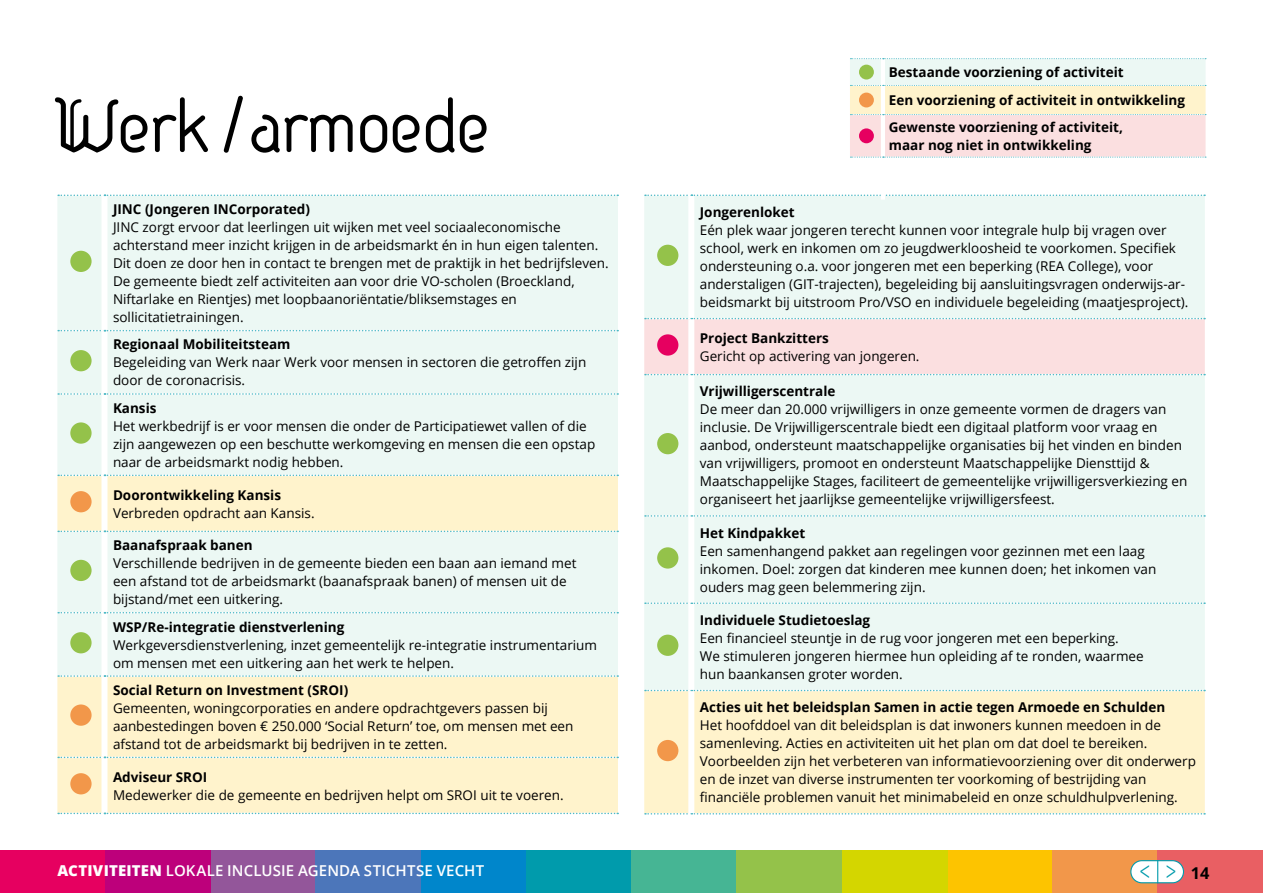
<style>
.page{position:relative;width:1263px;height:893px;background:#fff}
.page>*{position:absolute;margin:0;border:0;box-sizing:border-box;transform-origin:0 0}
.t1{font:76.5px "Stichtse Vecht";color:#000}
.t2{font:300 24.9px "Aktiv Grotesk Ex";color:#009bac;scale:.67 1}
.t3{font:700 16.35px "Open Sans";color:#000}
.t4{font:600 15px "Open Sans";letter-spacing:.005em;color:#fff}
.t5{font:13.5px/18px "Open Sans";color:#000}
.t6{font:700 13.5px/27.5px "Open Sans";color:#000}
.s1{font-weight:800}
</style>
<div class="page">
<div style="left:947px;top:850px;width:105px;height:43px;background:#fdc400"></div>
<div style="left:1052px;top:850px;width:106px;height:43px;background:#f2974a"></div>
<div style="left:1158px;top:850px;width:105px;height:43px;background:#e95f63"></div>
<div style="left:0;top:850px;width:105px;height:43px;background:#e60060"></div>
<div style="left:210px;top:850px;width:106px;height:43px;background:#93569a"></div>
<div style="left:316px;top:850px;width:105px;height:43px;background:#4c76ba"></div>
<div style="left:421px;top:850px;width:105px;height:43px;background:#0086cb"></div>
<div style="left:526px;top:850px;width:105px;height:43px;background:#009bac"></div>
<div style="left:631px;top:850px;width:106px;height:43px;background:#46b594"></div>
<div style="left:737px;top:850px;width:105px;height:43px;background:#94c24a"></div>
<div style="left:842px;top:850px;width:105px;height:43px;background:#d4d600"></div>
<div style="left:1131px;top:861px;width:52px;height:22px;background:#fff;border-radius:11px"></div>
<div style="left:1130px;top:860px;width:54px;height:23px;border:1px solid #009bac;border-radius:11px"></div>
<svg style="left:1157px;top:860px;width:1px;height:23px"></svg>
<div style="left:105px;top:850px;width:105px;height:43px;background:#bd007b"></div>
<div style="left:57px;top:196px;width:561px;height:279px;background:#ecf8f4"></div>
<svg style="left:57px;top:475px;width:561px;height:338px;background:#f6f5dd"></svg>
<div style="left:101px;top:196px;width:6px;height:134px;background:#fff"></div>
<div style="left:101px;top:331px;width:6px;height:62px;background:#fff"></div>
<div style="left:101px;top:395px;width:6px;height:80px;background:#fff"></div>
<div style="left:101px;top:476px;width:6px;height:55px;background:#fff"></div>
<div style="left:101px;top:532px;width:6px;height:80px;background:#fff"></div>
<div style="left:101px;top:613px;width:6px;height:62px;background:#fff"></div>
<div style="left:101px;top:677px;width:6px;height:80px;background:#fff"></div>
<div style="left:101px;top:758px;width:6px;height:55px;background:#fff"></div>
<svg style="left:57px;top:194px;width:561px;height:2px"></svg>
<svg style="left:58px;top:330px;width:560px;height:1px"></svg>
<svg style="left:58px;top:393px;width:560px;height:2px"></svg>
<svg style="left:58px;top:475px;width:560px;height:1px"></svg>
<svg style="left:58px;top:531px;width:560px;height:1px"></svg>
<svg style="left:58px;top:612px;width:560px;height:1px"></svg>
<svg style="left:58px;top:675px;width:560px;height:2px"></svg>
<svg style="left:58px;top:757px;width:560px;height:1px"></svg>
<svg style="left:58px;top:813px;width:560px;height:1px"></svg>
<div style="left:70px;top:251px;width:22px;height:21px;background:#94c24a;border-radius:50%"></div>
<div style="left:70px;top:350px;width:22px;height:21px;background:#94c24a;border-radius:50%"></div>
<div style="left:70px;top:422px;width:22px;height:22px;background:#94c24a;border-radius:50%"></div>
<div style="left:70px;top:491px;width:22px;height:21px;background:#f2974a;border-radius:50%"></div>
<div style="left:70px;top:560px;width:22px;height:21px;background:#94c24a;border-radius:50%"></div>
<div style="left:70px;top:632px;width:22px;height:21px;background:#94c24a;border-radius:50%"></div>
<div style="left:70px;top:704px;width:22px;height:22px;background:#f2974a;border-radius:50%"></div>
<div style="left:70px;top:773px;width:22px;height:21px;background:#f2974a;border-radius:50%"></div>
<div style="left:644px;top:195px;width:561px;height:495px;background:#ecf8f4"></div>
<div style="left:644px;top:690px;width:561px;height:123px;background:#fff3cc"></div>
<svg style="left:645px;top:195px;width:560px;height:1px"></svg>
<div style="left:644px;top:318px;width:561px;height:57px;background:#fbdfe0"></div>
<svg style="left:645px;top:515px;width:560px;height:2px"></svg>
<svg style="left:645px;top:602px;width:560px;height:2px"></svg>
<svg style="left:645px;top:690px;width:560px;height:1px"></svg>
<svg style="left:644px;top:813px;width:561px;height:2px"></svg>
<div style="left:688px;top:196px;width:6px;height:122px;background:#fff"></div>
<div style="left:688px;top:319px;width:6px;height:55px;background:#fff"></div>
<div style="left:688px;top:375px;width:6px;height:140px;background:#fff"></div>
<div style="left:688px;top:517px;width:6px;height:85px;background:#fff"></div>
<div style="left:688px;top:604px;width:6px;height:86px;background:#fff"></div>
<div style="left:688px;top:691px;width:6px;height:122px;background:#fff"></div>
<div style="left:657px;top:245px;width:21px;height:21px;background:#94c24a;border-radius:50%"></div>
<div style="left:657px;top:334px;width:21px;height:22px;background:#e60060;border-radius:50%"></div>
<div style="left:657px;top:433px;width:21px;height:21px;background:#94c24a;border-radius:50%"></div>
<div style="left:657px;top:547px;width:21px;height:22px;background:#94c24a;border-radius:50%"></div>
<div style="left:657px;top:635px;width:21px;height:21px;background:#94c24a;border-radius:50%"></div>
<div style="left:657px;top:740px;width:21px;height:21px;background:#f2974a;border-radius:50%"></div>
<hr style="left:881px;top:158px;width:4px;height:42px;background:#fff">
<svg style="left:850px;top:58px;width:356px;height:100px;background:#f5ebe0"></svg>
<div style="left:859px;top:65px;width:15px;height:15px;background:#94c24a;border-radius:50%"></div>
<div style="left:859px;top:93px;width:15px;height:14px;background:#f2974a;border-radius:50%"></div>
<div style="left:859px;top:128px;width:15px;height:15px;background:#e60060;border-radius:50%"></div>
<h1 class="t1" style="left:57px;top:92px;width:434px">Werk / armoede</h1>
<p class="t6" style="left:113px;top:195px;width:199px">JINC (Jongeren INCorporated)</p>
<p class="t5" style="left:113px;top:218px;width:497px">JINC zorgt ervoor dat leerlingen uit wijken met veel sociaaleconomische achterstand meer inzicht krijgen in de arbeidsmarkt én in hun eigen talenten.<br>Dit doen ze door hen in contact te brengen met de praktijk in het bedrijfsleven.<br>De gemeente biedt zelf activiteiten aan voor drie VO-scholen (Broeckland, Niftarlake en Rientjes) met loopbaanoriëntatie/bliksemstages en sollicitatietrainingen.</p>
<p class="t6" style="left:113px;top:330px;width:179px">Regionaal Mobiliteitsteam</p>
<p class="t5" style="left:113px;top:353px;width:475px">Begeleiding van Werk naar Werk voor mensen in sectoren die getroffen zijn door de coronacrisis.</p>
<p class="t6" style="left:113px;top:394px;width:45px">Kansis</p>
<p class="t5" style="left:113px;top:417px;width:484px">Het werkbedrijf is er voor mensen die onder de Participatiewet vallen of die zijn aangewezen op een beschutte werkomgeving en mensen die een opstap naar de arbeidsmarkt nodig hebben.</p>
<p class="t6" style="left:113px;top:481px;width:170px">Doorontwikkeling Kansis</p>
<p class="t5" style="left:113px;top:503px;width:203px">Verbreden opdracht aan Kansis.</p>
<p class="t6" style="left:113px;top:531px;width:141px">Baanafspraak banen</p>
<p class="t5" style="left:113px;top:554px;width:465px">Verschillende bedrijven in de gemeente bieden een baan aan iemand met een afstand tot de arbeidsmarkt (baanafspraak banen) of mensen uit de bijstand/met een uitkering.</p>
<p class="t6" style="left:113px;top:613px;width:233px">WSP/Re-integratie dienstverlening</p>
<p class="t5" style="left:113px;top:635px;width:486px">Werkgeversdienstverlening, inzet gemeentelijk re-integratie instrumentarium om mensen met een uitkering aan het werk te helpen.</p>
<p class="t6" style="left:113px;top:676px;width:237px">Social Return on Investment (SROI)</p>
<p class="t5" style="left:113px;top:699px;width:462px">Gemeenten, woningcorporaties en andere opdrachtgevers passen bij aanbestedingen boven € 250.000 ‘Social Return’ toe, om mensen met een afstand tot de arbeidsmarkt bij bedrijven in te zetten.</p>
<p class="t6" style="left:113px;top:763px;width:96px">Adviseur SROI</p>
<p class="t5" style="left:113px;top:785px;width:452px">Medewerker die de gemeente en bedrijven helpt om SROI uit te voeren.</p>
<p class="t4" style="left:57px;top:860px;width:428px"><span class="s1">ACTIVITEITEN</span> LOKALE INCLUSIE AGENDA STICHTSE VECHT</p>
<p class="t6" style="left:889px;top:58px;width:298px">Bestaande voorziening of activiteit<br>Een voorziening of activiteit in ontwikkeling<br>Gewenste voorziening of activiteit,</p>
<p class="t6" style="left:889px;top:131px;width:204px">maar nog niet in ontwikkeling</p>
<p class="t6" style="left:700px;top:198px;width:96px">Jongerenloket</p>
<p class="t5" style="left:700px;top:221px;width:490px">Eén plek waar jongeren terecht kunnen voor integrale hulp bij vragen over school, werk en inkomen om zo jeugdwerkloosheid te voorkomen. Specifiek ondersteuning o.a. voor jongeren met een beperking (REA College), voor anderstaligen (GIT-trajecten), begeleiding bij aansluitingsvragen onderwijs-ar&shy;beidsmarkt bij uitstroom Pro/VSO en individuele begeleiding (maatjesproject).</p>
<p class="t6" style="left:700px;top:324px;width:131px">Project Bankzitters</p>
<p class="t5" style="left:700px;top:346px;width:221px">Gericht op activering van jongeren.</p>
<p class="t6" style="left:700px;top:377px;width:137px">Vrijwilligerscentrale</p>
<p class="t5" style="left:700px;top:400px;width:489px">De meer dan 20.000 vrijwilligers in onze gemeente vormen de dragers van inclusie. De Vrijwilligerscentrale biedt een digitaal platform voor vraag en aanbod, ondersteunt maatschappelijke organisaties bij het vinden en binden van vrijwilligers, promoot en ondersteunt Maatschappelijke Diensttijd &amp; Maatschappelijke Stages, faciliteert de gemeentelijke vrijwilligersverkiezing en organiseert het jaarlijkse gemeentelijke vrijwilligersfeest.</p>
<p class="t6" style="left:700px;top:519px;width:107px">Het Kindpakket</p>
<p class="t5" style="left:700px;top:541px;width:458px">Een samenhangend pakket aan regelingen voor gezinnen met een laag inkomen. Doel: zorgen dat kinderen mee kunnen doen; het inkomen van ouders mag geen belemmering zijn.</p>
<p class="t6" style="left:700px;top:606px;width:172px">Individuele Studietoeslag</p>
<p class="t5" style="left:700px;top:629px;width:445px">Een financieel steuntje in de rug voor jongeren met een beperking.<br>We stimuleren jongeren hiermee hun opleiding af te ronden, waarmee hun baankansen groter worden.</p>
<p class="t6" style="left:700px;top:693px;width:467px">Acties uit het beleidsplan Samen in actie tegen Armoede en Schulden</p>
<p class="t5" style="left:700px;top:716px;width:498px">Het hoofddoel van dit beleidsplan is dat inwoners kunnen meedoen in de samenleving. Acties en activiteiten uit het plan om dat doel te bereiken.<br>Voorbeelden zijn het verbeteren van informatievoorziening over dit onderwerp en de inzet van diverse instrumenten ter voorkoming of bestrijding van financiële problemen vanuit het minimabeleid en onze schuldhulpverlening.</p>
<h2 class="t2" style="left:1139px;top:857px;width:19px">&lt;</h2>
<p class="t3" style="left:1191px;top:861px;width:20px">14</p>
</div>
